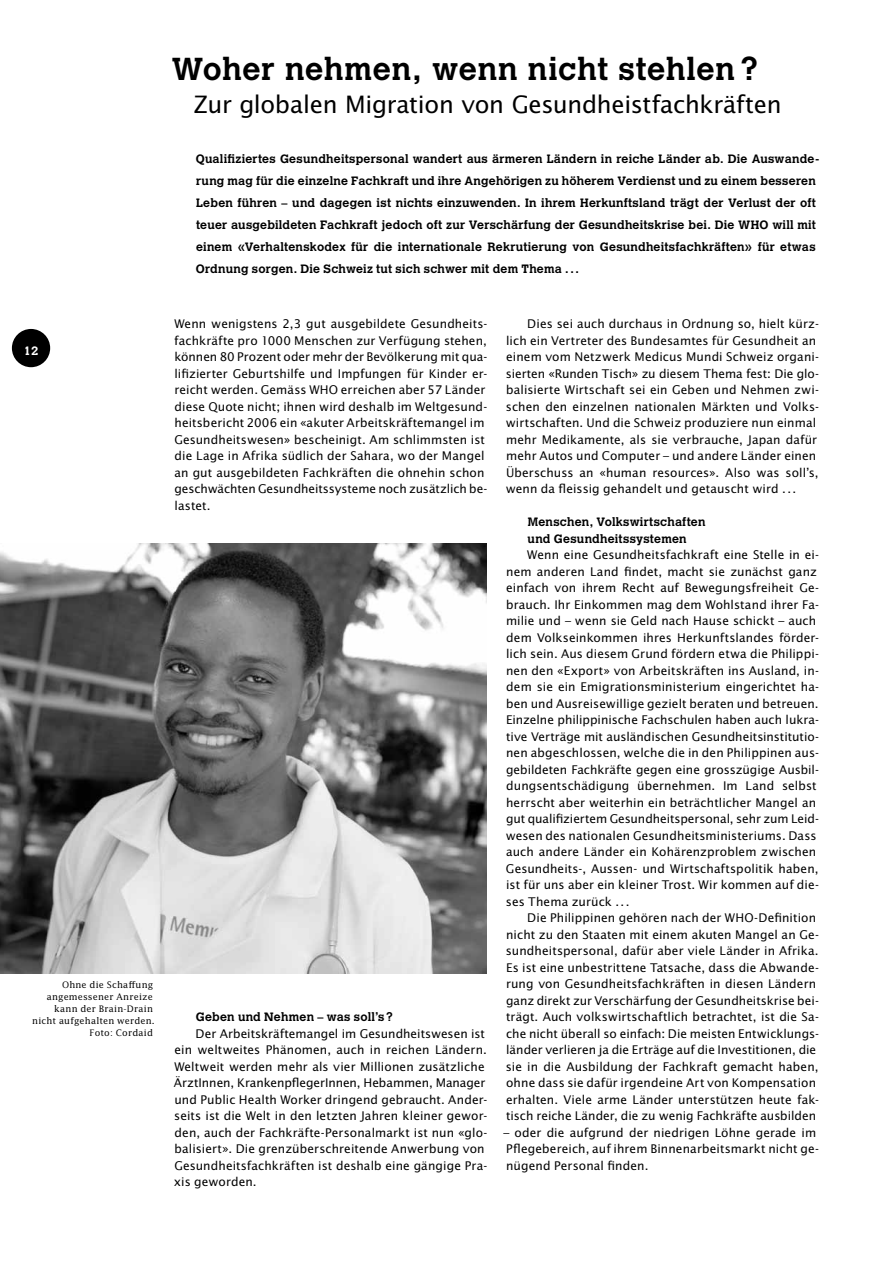
<style>
.page{position:relative;width:893px;height:1263px;background:#fff}
.page>*{position:absolute;margin:0;border:0;box-sizing:border-box;transform-origin:0 0}
.t1{font:700 31.5px "Calvert";letter-spacing:.02em;color:#000}
.t2{font:24px "Lucida Sans";letter-spacing:-.015em;color:#000}
.t3{font:12px/16.5px "Lucida Sans";letter-spacing:.005em;color:#000}
.t4{font:700 12px/22px "Calvert";letter-spacing:.02em;color:#000}
.t5{font:700 12px "Calvert";color:#fff}
.t6{font:9px/12px "Lucida";letter-spacing:.02em;color:#000;text-align:right}
</style>
<div class="page">
<div style="left:12px;top:329px;width:38px;height:38px;background:#000;border-radius:50%"></div>
<img style="left:0;top:543px;width:486px;height:431px">
<p class="t5" style="left:24px;top:343px;width:17px">12</p>
<p class="t6" style="left:32px;top:978px;width:124px">Ohne die Schaffung angemessener Anreize kann der Brain-Drain nicht aufgehalten werden.<br>Foto: Cordaid</p>
<h1 class="t1" style="left:171px;top:49px;width:588px">Woher nehmen, wenn nicht stehlen ?</h1>
<h2 class="t2" style="left:194px;top:90px;width:589px">Zur globalen Migration von Gesundheistfachkräften</h2>
<p class="t4" style="left:196px;top:148px;width:625px">Qualifiziertes Gesundheitspersonal wandert aus ärmeren Ländern in reiche Länder ab. Die Auswande&shy;rung mag für die einzelne Fachkraft und ihre Angehörigen zu höherem Verdienst und zu einem besseren Leben führen – und dagegen ist nichts einzuwenden. In ihrem Herkunftsland trägt der Verlust der oft teuer ausgebildeten Fachkraft jedoch oft zur Verschärfung der Gesundheitskrise bei. Die WHO will mit einem «Verhaltenskodex für die internationale Rekrutierung von Gesundheitsfachkräften» für etwas Ordnung sorgen. Die Schweiz tut sich schwer mit dem Thema ...</p>
<p class="t3" style="left:174px;top:315px;width:315px">Wenn wenigstens 2,3 gut ausgebildete Gesundheits&shy;fachkräfte pro 1000 Menschen zur Verfügung stehen, können 80 Prozent oder mehr der Bevölkerung mit qua&shy;lifizierter Geburtshilfe und Impfungen für Kinder er&shy;reicht werden. Gemäss WHO erreichen aber 57 Länder diese Quote nicht; ihnen wird deshalb im Weltgesund&shy;heitsbericht 2006 ein «akuter Arbeitskräftemangel im Gesundheitswesen» bescheinigt. Am schlimmsten ist die Lage in Afrika südlich der Sahara, wo der Mangel an gut ausgebildeten Fachkräften die ohnehin schon geschwächten Gesundheitssysteme noch zusätzlich be&shy;lastet.</p>
<p class="t4" style="left:196px;top:1006px;width:198px">Geben und Nehmen – was soll’s?</p>
<p class="t3" style="left:174px;top:1025px;width:315px;text-indent:22px">Der Arbeitskräftemangel im Gesundheitswesen ist ein weltweites Phänomen, auch in reichen Ländern.<br>Weltweit werden mehr als vier Millionen zusätzliche ÄrztInnen, KrankenpflegerInnen, Hebammen, Manager und Public Health Worker dringend gebraucht. Ander&shy;seits ist die Welt in den letzten Jahren kleiner gewor&shy;den, auch der Fachkräfte-Personalmarkt ist nun «glo&shy;balisiert». Die grenzüberschreitende Anwerbung von Gesundheitsfachkräften ist deshalb eine gängige Pra&shy;xis geworden.</p>
<p class="t3" style="left:506px;top:315px;width:315px;text-indent:22px">Dies sei auch durchaus in Ordnung so, hielt kürz&shy;lich ein Vertreter des Bundesamtes für Gesundheit an einem vom Netzwerk Medicus Mundi Schweiz organi&shy;sierten «Runden Tisch» zu diesem Thema fest: Die glo&shy;balisierte Wirtschaft sei ein Geben und Nehmen zwi&shy;schen den einzelnen nationalen Märkten und Volks&shy;wirtschaften. Und die Schweiz produziere nun einmal mehr Medikamente, als sie verbrauche, Japan dafür mehr Autos und Computer – und andere Länder einen Überschuss an «human resources». Also was soll’s, wenn da fleissig gehandelt und getauscht wird ...</p>
<p class="t4" style="left:528px;top:513px;width:179px;line-height:16.5px">Menschen, Volkswirtschaften und Gesundheitssystemen</p>
<p class="t3" style="left:506px;top:546px;width:315px;text-indent:22px">Wenn eine Gesundheitsfachkraft eine Stelle in ei&shy;nem anderen Land findet, macht sie zunächst ganz einfach von ihrem Recht auf Bewegungsfreiheit Ge&shy;brauch. Ihr Einkommen mag dem Wohlstand ihrer Fa&shy;milie und – wenn sie Geld nach Hause schickt – auch dem Volkseinkommen ihres Herkunftslandes förder&shy;lich sein. Aus diesem Grund fördern etwa die Philippi&shy;nen den «Export» von Arbeitskräften ins Ausland, in&shy;dem sie ein Emigrationsministerium eingerichtet ha&shy;ben und Ausreisewillige gezielt beraten und betreuen.<br>Einzelne philippinische Fachschulen haben auch lukra&shy;tive Verträge mit ausländischen Gesundheitsinstitutio&shy;nen abgeschlossen, welche die in den Philippinen aus&shy;gebildeten Fachkräfte gegen eine grosszügige Ausbil&shy;dungsentschädigung übernehmen. Im Land selbst herrscht aber weiterhin ein beträchtlicher Mangel an gut qualifiziertem Gesundheitspersonal, sehr zum Leid&shy;wesen des nationalen Gesundheitsministeriums. Dass auch andere Länder ein Kohärenzproblem zwischen Gesundheits-, Aussen- und Wirtschaftspolitik haben, ist für uns aber ein kleiner Trost. Wir kommen auf die&shy;ses Thema zurück ...</p>
<p class="t3" style="left:506px;top:909px;width:315px;text-indent:21px">Die Philippinen gehören nach der WHO-Definition nicht zu den Staaten mit einem akuten Mangel an Ge&shy;sundheitspersonal, dafür aber viele Länder in Afrika.<br>Es ist eine unbestrittene Tatsache, dass die Abwande&shy;rung von Gesundheitsfachkräften in diesen Ländern ganz direkt zur Verschärfung der Gesundheitskrise bei&shy;trägt. Auch volkswirtschaftlich betrachtet, ist die Sa&shy;che nicht überall so einfach: Die meisten Entwicklungs&shy;länder verlieren ja die Erträge auf die Investitionen, die sie in die Ausbildung der Fachkraft gemacht haben, ohne dass sie dafür irgendeine Art von Kompensation erhalten. Viele arme Länder unterstützen heute fak&shy;tisch reiche Länder, die zu wenig Fachkräfte ausbilden</p>
<p class="t3" style="left:503px;top:1124px;width:317px">– oder die aufgrund der niedrigen Löhne gerade im<br>Pflegebereich, auf ihrem Binnenarbeitsmarkt nicht ge&shy;nügend Personal finden.</p>
</div>
